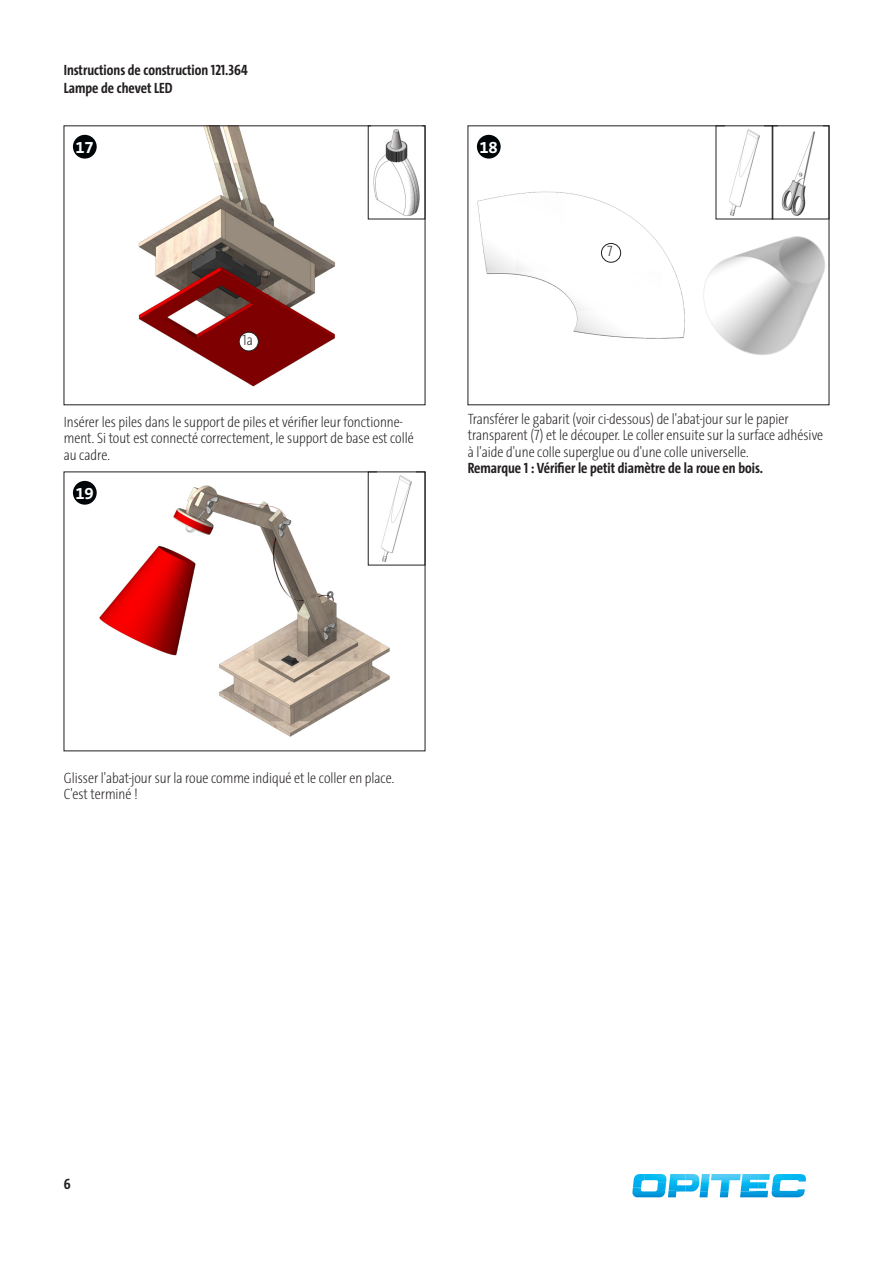
<style>
.page{position:relative;width:893px;height:1263px;background:#fff}
.page>*{position:absolute;margin:0;border:0;box-sizing:border-box;transform-origin:0 0}
.t1{font:700 16.8px "The Sans B W7";color:#fff}
.Anleitung-Info{font:200 15px/16.5px "The Sans Cd LF2";color:#231f20}
.Anleitung-Info-2{font:700 15px "The Sans Cd LF7";color:#231f20}
.Beschreibung_linksbü{font:700 15px "The Sans Cd LF7";color:#231f20}
</style>
<div class="page">
<svg style="left:632px;top:1174px;width:174px;height:24px"></svg>
<img style="left:703px;top:236px;width:123px;height:119px">
<img style="left:99px;top:474px;width:305px;height:263px">
<div style="left:72px;top:480px;width:26px;height:25px;background:#000507;border-radius:50%"></div>
<div style="left:71px;top:479px;width:27px;height:27px;border:2px solid #fff;border-radius:50%"></div>
<img style="left:377px;top:474px;width:35px;height:89px">
<div style="left:368px;top:472px;width:57px;height:93px;border:1px solid #231f20"></div>
<img style="left:477px;top:191px;width:208px;height:148px">
<div style="left:476px;top:134px;width:25px;height:25px;background:#000507;border-radius:50%"></div>
<div style="left:475px;top:133px;width:27px;height:27px;border:2px solid #fff;border-radius:50%"></div>
<img style="left:781px;top:131px;width:34px;height:85px">
<div style="left:601px;top:243px;width:20px;height:19px;background:#fff;border-radius:50%"></div>
<div style="left:601px;top:243px;width:20px;height:19px;border:1px solid #231f20;border-radius:50%"></div>
<img style="left:729px;top:129px;width:31px;height:87px">
<div style="left:716px;top:126px;width:57px;height:93px;border:1px solid #231f20"></div>
<img style="left:138px;top:128px;width:198px;height:259px">
<div style="left:72px;top:134px;width:26px;height:25px;background:#000507;border-radius:50%"></div>
<div style="left:71px;top:133px;width:27px;height:27px;border:2px solid #fff;border-radius:50%"></div>
<img style="left:373px;top:129px;width:47px;height:87px">
<div style="left:368px;top:126px;width:57px;height:93px;border:1px solid #231f20"></div>
<div style="left:239px;top:332px;width:19px;height:19px;background:#fff;border-radius:50%"></div>
<div style="left:239px;top:332px;width:20px;height:19px;border:1px solid #231f20;border-radius:50%"></div>
<p class="Beschreibung_linksbü" style="left:64px;top:60px;width:186px">Instructions de construction 121.364</p>
<p class="Beschreibung_linksbü" style="left:64px;top:78px;width:110px">Lampe de chevet LED</p>
<p class="t1" style="left:75px;top:136px;width:20px">17</p>
<p class="Anleitung-Info" style="left:242px;top:331px;width:12px">1a</p>
<p class="Anleitung-Info" style="left:64px;top:413px;width:352px">Insérer les piles dans le support de piles et vérifier leur fonctionne&shy;ment. Si tout est connecté correctement, le support de base est collé au cadre.</p>
<p class="t1" style="left:75px;top:482px;width:20px">19</p>
<p class="t1" style="left:479px;top:136px;width:20px">18</p>
<p class="Anleitung-Info" style="left:607px;top:243px;width:7px">7</p>
<p class="Anleitung-Info" style="left:468px;top:410px;width:357px">Transférer le gabarit (voir ci-dessous) de l'abat-jour sur le papier transparent (7) et le découper. Le coller ensuite sur la surface adhésive à l'aide d'une colle superglue ou d'une colle universelle.</p>
<p class="Anleitung-Info-2" style="left:468px;top:459px;width:297px">Remarque 1 : Vérifier le petit diamètre de la roue en bois.</p>
<p class="Anleitung-Info" style="left:64px;top:769px;width:332px">Glisser l'abat-jour sur la roue comme indiqué et le coller en place.</p>
<p class="Anleitung-Info" style="left:64px;top:785px;width:75px">C'est terminé !</p>
<p class="Anleitung-Info-2" style="left:64px;top:1174px;width:8px">6</p>
</div>
